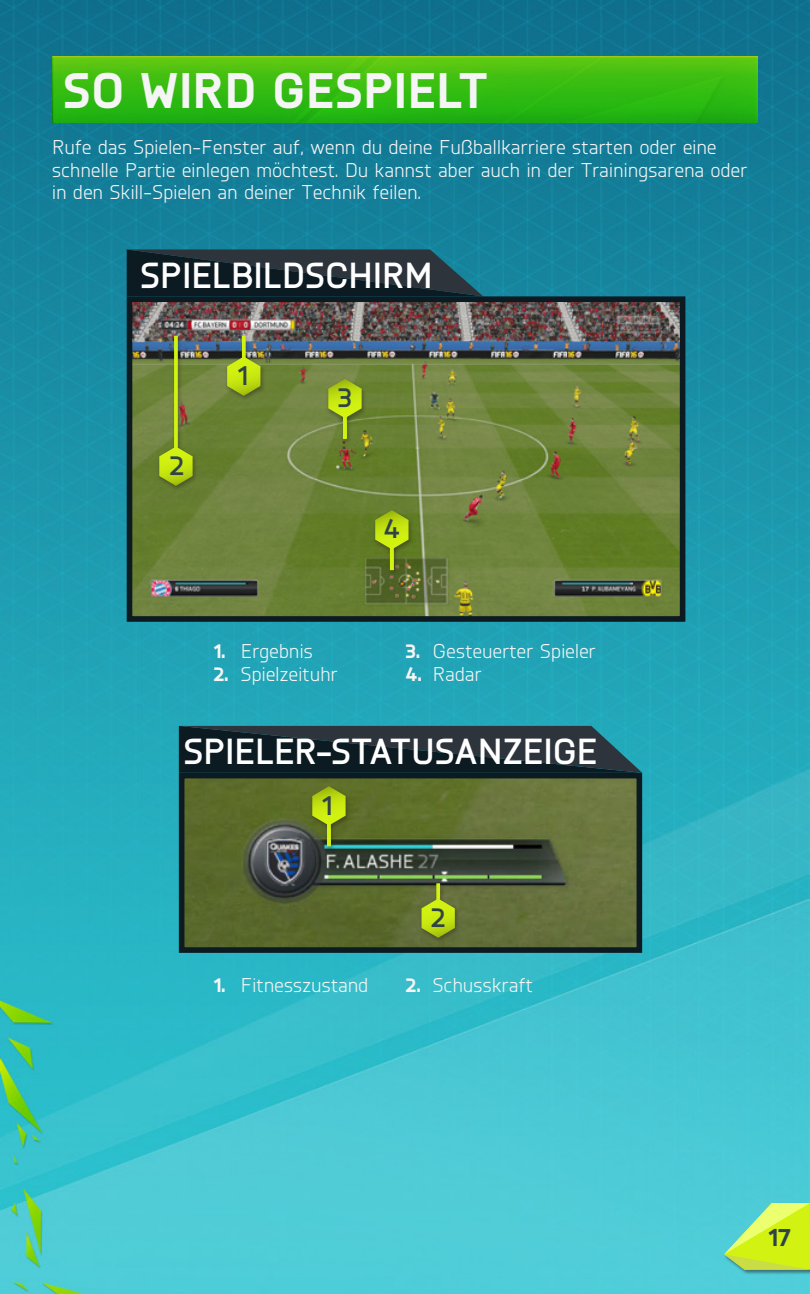
<style>
.page{position:relative;width:810px;height:1294px;background:#fff}
.page>*{position:absolute;margin:0;border:0;box-sizing:border-box;transform-origin:0 0}
.t1{font:800 50px "Knul";letter-spacing:.015em;color:#f5f5f5}
.t2{font:700 36.25px "Knul";letter-spacing:.005em;color:#fff}
.t3{font:700 27.5px "Knul";color:#304447}
.t4{font:800 25px "Knul";color:#304447}
.t5{font:20px/22.5px "Knul";letter-spacing:.02em;color:#f5f5f5}
.s1{font-weight:800}
</style>
<div class="page">
<img style="left:0;top:0;width:810px;height:1294px">
<div style="left:724px;top:1203px;width:86px;height:72px;background:#231f20;opacity:.5"></div>
<svg style="left:724px;top:1203px;width:86px;height:66px;background:#b5e954"></svg>
<img style="left:52px;top:56px;width:706px;height:66px">
<img style="left:134px;top:303px;width:544px;height:312px">
<div style="left:127px;top:296px;width:558px;height:326px;border:6px solid #0c1a21"></div>
<svg style="left:127px;top:249px;width:356px;height:47px;background:#1a2d36"></svg>
<img style="left:186px;top:780px;width:449px;height:166px">
<div style="left:179px;top:773px;width:463px;height:180px;border:6px solid #0c1a21"></div>
<svg style="left:179px;top:726px;width:463px;height:47px;background:#1b2e36"></svg>
<div style="left:239px;top:334px;width:12px;height:33px;background:#231f20;opacity:.4"></div>
<svg style="left:242px;top:336px;width:4px;height:19px"></svg>
<div style="left:224px;top:355px;width:42px;height:47px;background:#231f20;opacity:.4"></div>
<svg style="left:227px;top:357px;width:33px;height:39px"></svg>
<div style="left:171px;top:334px;width:12px;height:123px;background:#231f20;opacity:.4"></div>
<svg style="left:174px;top:336px;width:4px;height:109px"></svg>
<div style="left:157px;top:445px;width:41px;height:47px;background:#231f20;opacity:.4"></div>
<svg style="left:159px;top:447px;width:34px;height:39px"></svg>
<div style="left:387px;top:544px;width:12px;height:32px;background:#231f20;opacity:.4"></div>
<div style="left:373px;top:509px;width:41px;height:46px;background:#231f20;opacity:.4"></div>
<svg style="left:375px;top:510px;width:34px;height:39px"></svg>
<svg style="left:390px;top:546px;width:4px;height:24px"></svg>
<div style="left:340px;top:413px;width:12px;height:32px;background:#231f20;opacity:.4"></div>
<div style="left:326px;top:378px;width:41px;height:46px;background:#231f20;opacity:.4"></div>
<svg style="left:328px;top:379px;width:34px;height:39px"></svg>
<hr style="left:343px;top:414px;width:4px;height:25px;background:#d2f311">
<div style="left:434px;top:881px;width:11px;height:27px;background:#231f20;opacity:.4"></div>
<svg style="left:436px;top:883px;width:4px;height:14px"></svg>
<div style="left:419px;top:897px;width:41px;height:46px;background:#231f20;opacity:.4"></div>
<svg style="left:422px;top:898px;width:33px;height:40px"></svg>
<div style="left:324px;top:820px;width:12px;height:32px;background:#231f20;opacity:.4"></div>
<div style="left:310px;top:785px;width:41px;height:46px;background:#231f20;opacity:.4"></div>
<svg style="left:312px;top:786px;width:34px;height:39px"></svg>
<hr style="left:327px;top:822px;width:4px;height:24px;background:#d2f311">
<h1 class="t1" style="left:63px;top:52px;width:425px">SO WIRD GESPIELT</h1>
<p class="t5" style="left:52px;top:135px;width:697px">Rufe das Spielen-Fenster auf, wenn du deine Fußballkarriere starten oder eine schnelle Partie einlegen möchtest. Du kannst aber auch in der Trainingsarena oder in den Skill-Spielen an deiner Technik feilen.</p>
<h2 class="t2" style="left:141px;top:249px;width:294px">SPIELBILDSCHIRM</h2>
<h3 class="t3" style="left:170px;top:445px;width:16px">2</h3>
<h3 class="t3" style="left:238px;top:355px;width:11px">1</h3>
<h3 class="t3" style="left:338px;top:378px;width:15px">3</h3>
<h3 class="t3" style="left:384px;top:509px;width:17px">4</h3>
<p class="t5" style="left:214px;top:639px;width:101px"><span class="s1">1.</span> Ergebnis</p>
<p class="t5" style="left:214px;top:662px;width:125px"><span class="s1">2.</span> Spielzeituhr</p>
<p class="t5" style="left:406px;top:639px;width:191px"><span class="s1">3.</span> Gesteuerter Spieler</p>
<p class="t5" style="left:406px;top:662px;width:77px"><span class="s1">4.</span> Radar</p>
<h2 class="t2" style="left:184px;top:725px;width:415px">SPIELER-STATUSANZEIGE</h2>
<h3 class="t3" style="left:322px;top:785px;width:11px">1</h3>
<h3 class="t3" style="left:431px;top:897px;width:16px">2</h3>
<p class="t5" style="left:214px;top:973px;width:156px"><span class="s1">1.</span> Fitnesszustand</p>
<p class="t5" style="left:406px;top:973px;width:128px"><span class="s1">2.</span> Schusskraft</p>
<p class="t4" style="left:768px;top:1218px;width:24px">17</p>
</div>
